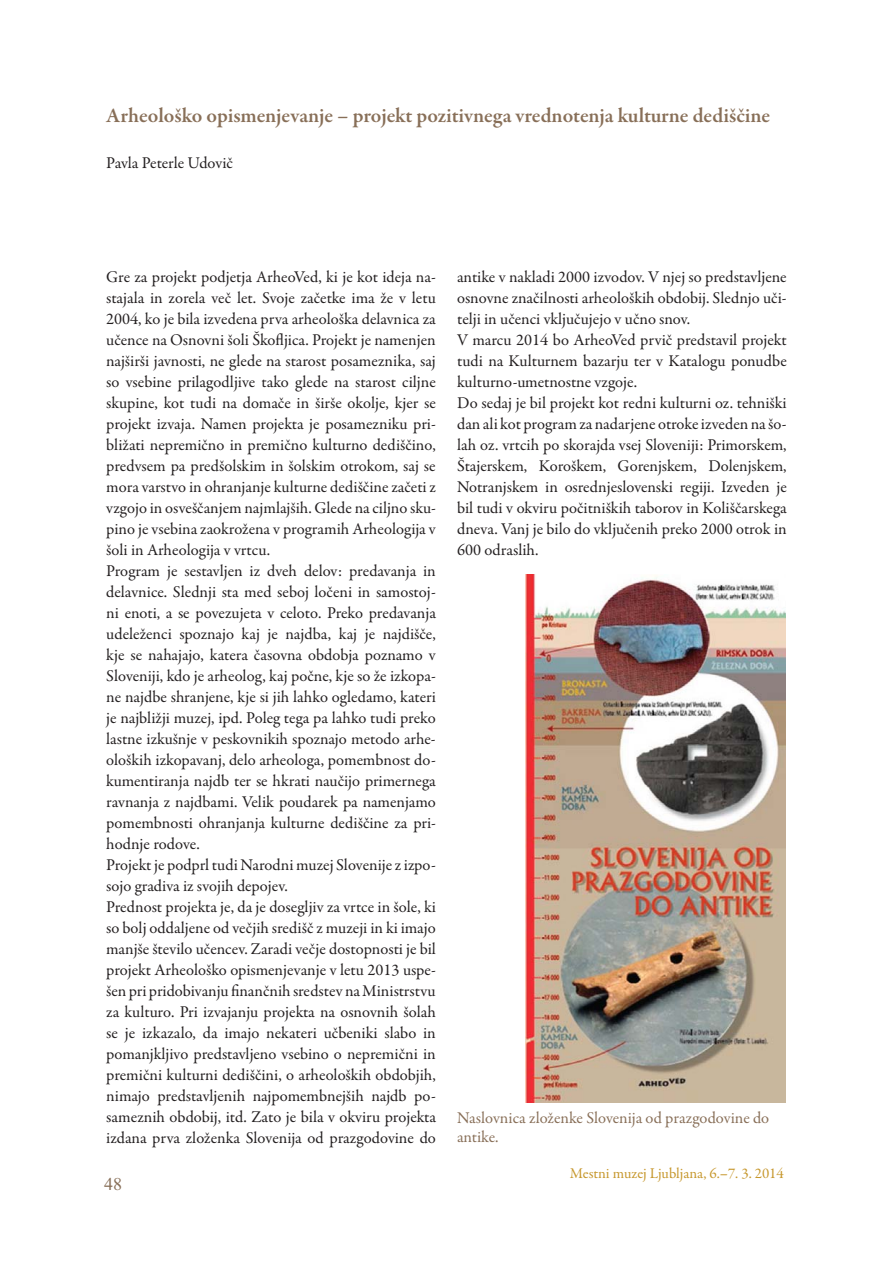
<style>
.page{position:relative;width:893px;height:1263px;background:#fff}
.page>*{position:absolute;margin:0;border:0;box-sizing:border-box;transform-origin:0 0}
.t1{font:600 21px "Garamond Premr Pro";letter-spacing:-.005em;color:#886f58}
.t2{font:18px "Times New Roman";color:#886f58}
.t3{font:16.5px/21px "Garamond Premr Pro";color:#231f20}
.t4{font:16.5px/19.8px "Garamond Premr Pro";color:#886f58}
.t5{font:15px "Garamond Premr Pro";color:#c6972c}
.s1{font-weight:600}
</style>
<div class="page">
<img style="left:525px;top:575px;width:260px;height:528px">
<p class="t1" style="left:106px;top:107px;width:665px">Arheološko opismenjevanje – projekt pozitivnega vrednotenja kulturne dediščine</p>
<p class="t3" style="left:106px;top:153px;width:128px">Pavla Peterle Udovič</p>
<p class="t3" style="left:106px;top:268px;width:331px">Gre za projekt podjetja ArheoVed, ki je kot ideja na&shy;stajala in zorela več let. Svoje začetke ima že v letu 2004, ko je bila izvedena prva arheološka delavnica za učence na Osnovni šoli Škofljica. Projekt je namenjen najširši javnosti, ne glede na starost posameznika, saj so vsebine prilagodljive tako glede na starost ciljne skupine, kot tudi na domače in širše okolje, kjer se projekt izvaja. Namen projekta je posamezniku pri&shy;bližati nepremično in premično kulturno dediščino, predvsem pa predšolskim in šolskim otrokom, saj se mora varstvo in ohranjanje kulturne dediščine začeti z vzgojo in osveščanjem najmlajših. Glede na ciljno sku&shy;pino je vsebina zaokrožena v programih Arheologija v šoli in Arheologija v vrtcu.<br>Program je sestavljen iz dveh delov: predavanja in delavnice. Slednji sta med seboj ločeni in samostoj&shy;ni enoti, a se povezujeta v celoto. Preko predavanja udeleženci spoznajo kaj je najdba, kaj je najdišče, kje se nahajajo, katera časovna obdobja poznamo v Sloveniji, kdo je arheolog, kaj počne, kje so že izkopa&shy;ne najdbe shranjene, kje si jih lahko ogledamo, kateri je najbližji muzej, ipd. Poleg tega pa lahko tudi preko lastne izkušnje v peskovnikih spoznajo metodo arhe&shy;oloških izkopavanj, delo arheologa, pomembnost do&shy;kumentiranja najdb ter se hkrati naučijo primernega ravnanja z najdbami. Velik poudarek pa namenjamo pomembnosti ohranjanja kulturne dediščine za pri&shy;hodnje rodove.<br>Projekt je podprl tudi Narodni muzej Slovenije z izpo&shy;sojo gradiva iz svojih depojev.<br>Prednost projekta je, da je dosegljiv za vrtce in šole, ki so bolj oddaljene od večjih središč z muzeji in ki imajo manjše število učencev. Zaradi večje dostopnosti je bil projekt Arheološko opismenjevanje v letu 2013 uspe&shy;šen pri pridobivanju finančnih sredstev na Ministrstvu za kulturo. Pri izvajanju projekta na osnovnih šolah se je izkazalo, da imajo nekateri učbeniki slabo in pomanjkljivo predstavljeno vsebino o nepremični in premični kulturni dediščini, o arheoloških obdobjih, nimajo predstavljenih najpomembnejših najdb po&shy;sameznih obdobij, itd. Zato je bila v okviru projekta izdana prva zloženka Slovenija od prazgodovine do</p>
<p class="t3" style="left:457px;top:268px;width:331px">antike v nakladi 2000 izvodov. V njej so predstavljene osnovne značilnosti arheoloških obdobij. Slednjo uči&shy;telji in učenci vključujejo v učno snov.<br>V marcu 2014 bo ArheoVed prvič predstavil projekt tudi na Kulturnem bazarju ter v Katalogu ponudbe kulturno-umetnostne vzgoje.<br>Do sedaj je bil projekt kot redni kulturni oz. tehniški dan ali kot program za nadarjene otroke izveden na šo&shy;lah oz. vrtcih po skorajda vsej Sloveniji: Primorskem, Štajerskem, Koroškem, Gorenjskem, Dolenjskem, Notranjskem in osrednjeslovenski regiji. Izveden je bil tudi v okviru počitniških taborov in Koliščarskega dneva. Vanj je bilo do vključenih preko 2000 otrok in 600 odraslih.</p>
<p class="t4" style="left:457px;top:1109px;width:314px">Naslovnica zloženke Slovenija od prazgodovine do antike.</p>
<p class="t2" style="left:104px;top:1174px;width:19px">48</p>
<p class="t5" style="left:570px;top:1167px;width:215px">Mestni muzej Ljubljana, 6.<span class="s1">–</span>7. 3. 2014</p>
</div>
